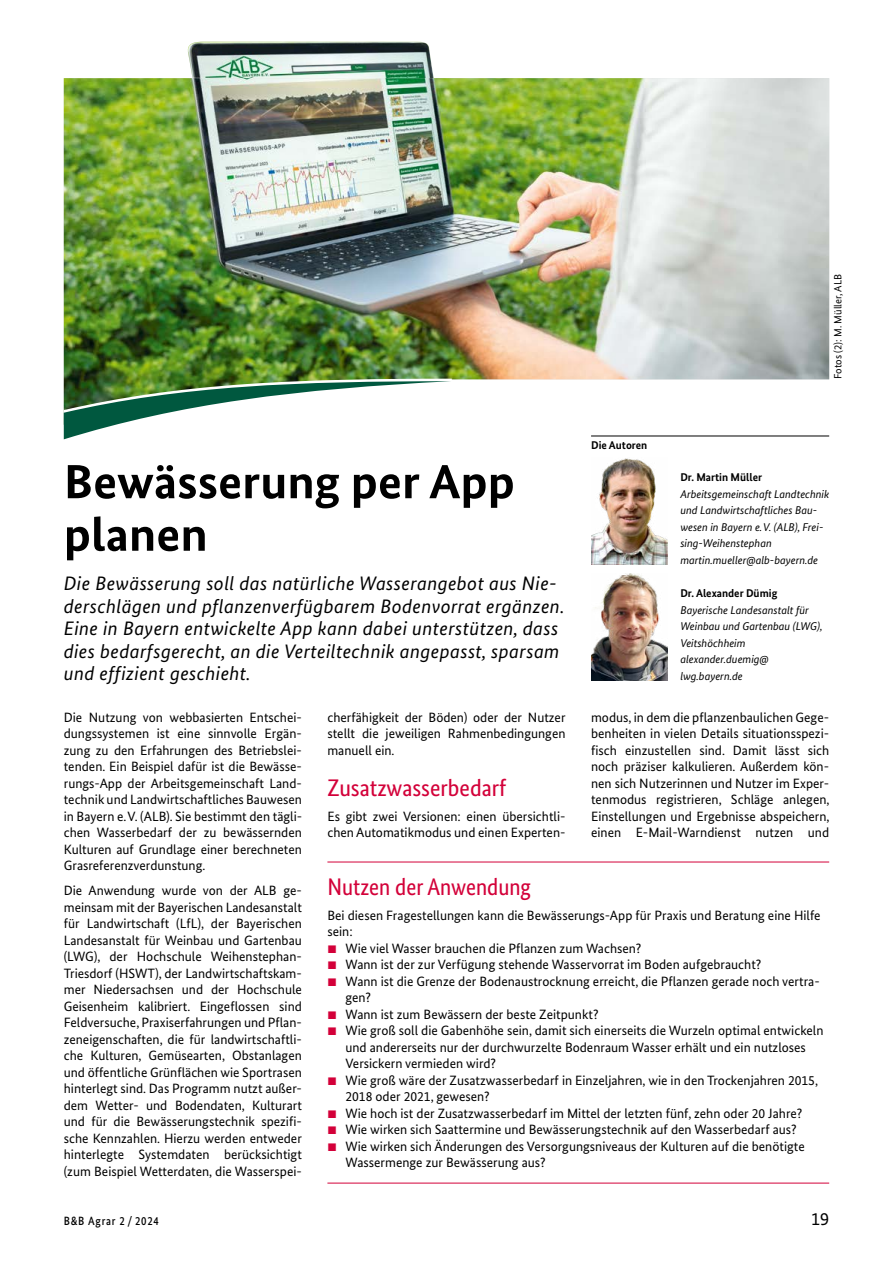
<style>
.page{position:relative;width:893px;height:1263px;background:#fff}
.page>*{position:absolute;margin:0;border:0;box-sizing:border-box;transform-origin:0 0}
.t1{font:700 48px/52.5px "Bundes Sans";color:#000;scale:1.05 1}
.t2{font:24px "Bundes Sans Cond";color:#d30039;scale:1.05 1}
.t3{font:24px "Bundes Sans Cond";color:#d30039}
.t4{font:italic 19.5px/22.5px "Bundes Sans";letter-spacing:.02em;color:#000}
.t5{font:18px "Bundes Sans";color:#000}
.t6{font:13.5px/16.5px "Bundes Sans";color:#000;text-align:justify}
.t7{font:500 12px "Bundes Sans";letter-spacing:.07em;color:#000;scale:.9 1}
.t8{font:italic 11.25px/16.5px "Bundes Sans";color:#000}
.t9{font:700 11.25px "Bundes Sans";color:#000}
.t10{font:10.5px "Bundes Sans";color:#000}
</style>
<div class="page">
<img style="left:64px;top:78px;width:765px;height:302px">
<svg style="left:64px;top:379px;width:388px;height:61px"></svg>
<hr style="left:591px;top:436px;width:238px;height:1px;background:#000">
<img style="left:591px;top:458px;width:77px;height:106px">
<img style="left:591px;top:574px;width:77px;height:106px">
<img style="left:187px;top:42px;width:247px;height:36px">
<hr style="left:327px;top:862px;width:502px;height:1px;background:#d30039">
<hr style="left:327px;top:1183px;width:502px;height:1px;background:#d30039">
<p class="t9" style="left:591px;top:438px;width:58px">Die Autoren</p>
<p class="t10" style="left:832px;top:379px;width:106px;rotate:-90deg">Fotos (2): M. Müller, ALB</p>
<h1 class="t1" style="left:64px;top:455px;width:431px">Bewässerung per App planen</h1>
<p class="t4" style="left:64px;top:572px;width:502px">Die Bewässerung soll das natürliche Wasserangebot aus Nie&shy;derschlägen und pflanzenverfügbarem Bodenvorrat ergänzen.<br>Eine in Bayern entwickelte App kann dabei unterstützen, dass dies bedarfsgerecht, an die Verteiltechnik angepasst, sparsam und effizient geschieht.</p>
<p class="t6" style="left:64px;top:709px;width:240px">Die Nutzung von webbasierten Entschei&shy;dungssystemen ist eine sinnvolle Ergän&shy;zung zu den Erfahrungen des Betriebslei&shy;tenden. Ein Beispiel dafür ist die Bewässe&shy;rungs-App der Arbeitsgemeinschaft Land&shy;technik und Landwirtschaftliches Bauwesen in Bayern e.V. (ALB). Sie bestimmt den tägli&shy;chen Wasserbedarf der zu bewässernden Kulturen auf Grundlage einer berechneten Grasreferenzverdunstung.</p>
<p class="t6" style="left:64px;top:882px;width:240px">Die Anwendung wurde von der ALB ge&shy;meinsam mit der Bayerischen Landesanstalt für Landwirtschaft (LfL), der Bayerischen Landesanstalt für Weinbau und Gartenbau (LWG), der Hochschule Weihenstephan-Triesdorf (HSWT), der Landwirtschaftskam&shy;mer Niedersachsen und der Hochschule Geisenheim kalibriert. Eingeflossen sind Feldversuche, Praxiserfahrungen und Pflan&shy;zeneigenschaften, die für landwirtschaftli&shy;che Kulturen, Gemüsearten, Obstanlagen und öffentliche Grünflächen wie Sportrasen hinterlegt sind. Das Programm nutzt außer&shy;dem Wetter- und Bodendaten, Kulturart und für die Bewässerungstechnik spezifi&shy;sche Kennzahlen. Hierzu werden entweder hinterlegte Systemdaten berücksichtigt (zum Beispiel Wetterdaten, die Wasserspei-</p>
<p class="t9" style="left:680px;top:470px;width:83px">Dr. Martin Müller</p>
<p class="t8" style="left:680px;top:485px;width:150px">Arbeitsgemeinschaft Landtechnik und Landwirtschaftliches Bau&shy;wesen in Bayern e.V. (ALB), Frei&shy;sing-Weihenstephan martin.mueller@alb-bayern.de</p>
<p class="t9" style="left:680px;top:586px;width:98px">Dr. Alexander Dümig</p>
<p class="t8" style="left:680px;top:601px;width:144px">Bayerische Landesanstalt für<br>Weinbau und Gartenbau (LWG),<br>Veitshöchheim alexander.duemig@ lwg.bayern.de</p>
<p class="t6" style="left:327px;top:709px;width:240px">cherfähigkeit der Böden) oder der Nutzer stellt die jeweiligen Rahmenbedingungen manuell ein.</p>
<h2 class="t2" style="left:327px;top:774px;width:172px">Zusatzwasserbedarf</h2>
<p class="t6" style="left:327px;top:808px;width:240px">Es gibt zwei Versionen: einen übersichtli&shy;chen Automatikmodus und einen Experten-</p>
<p class="t6" style="left:591px;top:709px;width:240px">modus, in dem die pflanzenbaulichen Gege&shy;benheiten in vielen Details situationsspezi&shy;fisch einzustellen sind. Damit lässt sich noch präziser kalkulieren. Außerdem kön&shy;nen sich Nutzerinnen und Nutzer im Exper&shy;tenmodus registrieren, Schläge anlegen, Einstellungen und Ergebnisse abspeichern, einen E-Mail-Warndienst nutzen und</p>
<h2 class="t3" style="left:327px;top:873px;width:205px">Nutzen der Anwendung</h2>
<p class="t6" style="left:327px;top:907px;width:495px">Bei diesen Fragestellungen kann die Bewässerungs-App für Praxis und Beratung eine Hilfe</p>
<p class="t6" style="left:327px;top:923px;width:27px">sein:</p>
<p class="t6" style="left:345px;top:940px;width:297px">Wie viel Wasser brauchen die Pflanzen zum Wachsen?</p>
<p class="t6" style="left:345px;top:956px;width:418px">Wann ist der zur Verfügung stehende Wasservorrat im Boden aufgebraucht?</p>
<p class="t6" style="left:345px;top:973px;width:476px">Wann ist die Grenze der Bodenaustrocknung erreicht, die Pflanzen gerade noch vertra-</p>
<p class="t6" style="left:345px;top:989px;width:27px">gen?</p>
<p class="t6" style="left:345px;top:1006px;width:255px">Wann ist zum Bewässern der beste Zeitpunkt?</p>
<p class="t6" style="left:345px;top:1022px;width:480px">Wie groß soll die Gabenhöhe sein, damit sich einerseits die Wurzeln optimal entwickeln</p>
<p class="t6" style="left:345px;top:1039px;width:462px">und andererseits nur der durchwurzelte Bodenraum Wasser erhält und ein nutzloses</p>
<p class="t6" style="left:345px;top:1055px;width:152px">Versickern vermieden wird?</p>
<p class="t6" style="left:345px;top:1072px;width:474px">Wie groß wäre der Zusatzwasserbedarf in Einzeljahren, wie in den Trockenjahren 2015,</p>
<p class="t6" style="left:345px;top:1088px;width:146px">2018 oder 2021, gewesen?</p>
<p class="t6" style="left:345px;top:1105px;width:458px">Wie hoch ist der Zusatzwasserbedarf im Mittel der letzten fünf, zehn oder 20 Jahre?</p>
<p class="t6" style="left:345px;top:1121px;width:453px">Wie wirken sich Saattermine und Bewässerungstechnik auf den Wasserbedarf aus?</p>
<p class="t6" style="left:345px;top:1138px;width:461px">Wie wirken sich Änderungen des Versorgungsniveaus der Kulturen auf die benötigte</p>
<p class="t6" style="left:345px;top:1154px;width:202px">Wassermenge zur Bewässerung aus?</p>
<p class="t7" style="left:64px;top:1213px;width:107px">B&amp;B Agrar 2 / 2024</p>
<h3 class="t5" style="left:811px;top:1208px;width:19px">19</h3>
</div>
